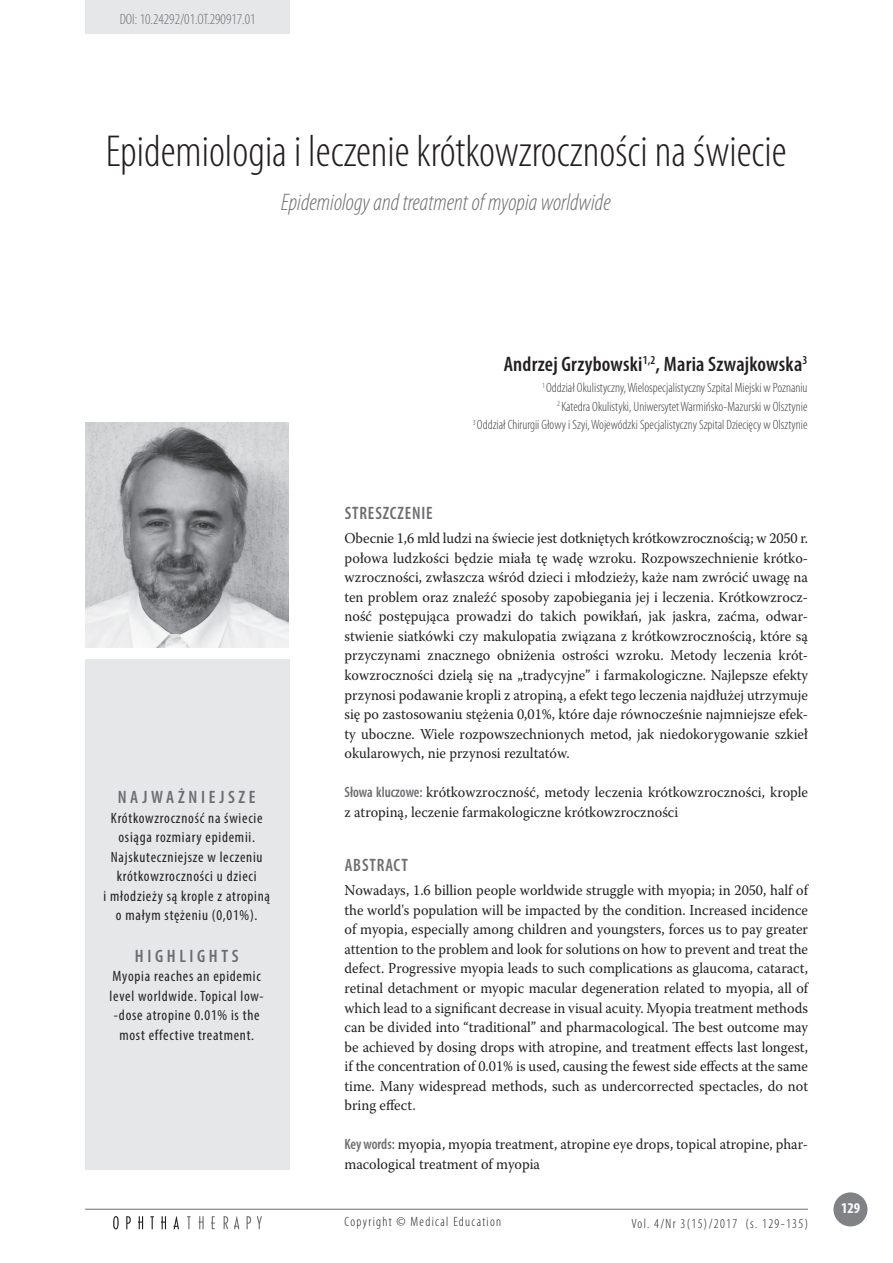
<style>
.page{position:relative;width:893px;height:1263px;background:#fff}
.page>*{position:absolute;margin:0;border:0;box-sizing:border-box;transform-origin:0 0}
.t1{font:300 condensed 45px "Myriad Pro";color:#231f20}
.t2{font:italic 300 condensed 24px "Myriad Pro";color:#6c6d70}
.t3{font:600 condensed 21px "Myriad Pro";letter-spacing:.01em;color:#231f20}
.t4{font:600 condensed 18px "Myriad Pro";letter-spacing:.2em;color:#6c6d70}
.t5{font:600 condensed 18px "Myriad Pro";letter-spacing:.05em;color:#6c6d70;scale:.96 1}
.t6{font:15px/19.5px "Warnock Pro";color:#231f20;text-align:justify;scale:.95 1}
.t7{font:condensed 15px/19.5px "Myriad Pro";letter-spacing:.05em;color:#231f20;text-align:center}
.t8{font:300 condensed 15px "Myriad Pro";color:#6c6d70}
.t9{font:700 condensed 15px "Myriad Pro";color:#fff}
.t10{font:300 condensed 13.5px/18.6px "Myriad Pro";color:#3e3e3f;text-align:right}
.t11{font:300 condensed 13.5px "Myriad Pro";letter-spacing:.1em;color:#231f20}
.s1{font-family:"Myriad Pro";font-weight:600;font-stretch:condensed;color:#6c6d70}
</style>
<div class="page">
<div style="left:833px;top:1192px;width:34px;height:34px;background:#808285;border-radius:50%"></div>
<svg style="left:187px;top:1216px;width:4px;height:13px"></svg>
<svg style="left:198px;top:1216px;width:6px;height:13px"></svg>
<svg style="left:211px;top:1216px;width:4px;height:13px"></svg>
<svg style="left:224px;top:1216px;width:4px;height:13px"></svg>
<svg style="left:234px;top:1216px;width:5px;height:13px"></svg>
<svg style="left:247px;top:1216px;width:4px;height:13px"></svg>
<svg style="left:257px;top:1216px;width:5px;height:13px"></svg>
<svg style="left:113px;top:1216px;width:6px;height:13px"></svg>
<svg style="left:126px;top:1216px;width:5px;height:13px"></svg>
<svg style="left:138px;top:1216px;width:5px;height:13px"></svg>
<svg style="left:150px;top:1216px;width:4px;height:13px"></svg>
<svg style="left:161px;top:1216px;width:5px;height:13px"></svg>
<svg style="left:174px;top:1216px;width:5px;height:13px"></svg>
<hr style="left:85px;top:1209px;width:723px;height:1px;background:#6c6d70">
<div style="left:85px;top:659px;width:204px;height:510px;background:#e6e7e9"></div>
<div style="left:85px;top:0;width:204px;height:34px;background:#e6e7e9"></div>
<img style="left:85px;top:423px;width:204px;height:224px">
<p class="t8" style="left:120px;top:10px;width:137px">DOI: 10.24292/01.OT.290917.01</p>
<h1 class="t1" style="left:106px;top:125px;width:682px">Epidemiologia i leczenie krótkowzroczności na świecie</h1>
<h2 class="t2" style="left:281px;top:188px;width:331px">Epidemiology and treatment of myopia worldwide</h2>
<p class="t4" style="left:118px;top:786px;width:139px">Najważn iejsze</p>
<p class="t7" style="left:103px;top:808px;width:168px">Krótkowzroczność na świecie osiąga rozmiary epidemii.<br>Najskuteczniejsze w leczeniu krótkowzroczności u dzieci<br>i młodzieży są krople z atropiną o małym stężeniu (0,01%).</p>
<p class="t4" style="left:135px;top:944px;width:105px">High ligh ts</p>
<p class="t7" style="left:110px;top:966px;width:156px">Myopia reaches an epidemic level worldwide. Topical low--dose atropine 0.01% is the most effective treatment.</p>
<h3 class="t3" style="left:504px;top:351px;width:305px">Andrzej Grzybowski<sup>1,2</sup>, Maria Szwajkowska<sup>3</sup></h3>
<p class="t10" style="left:473px;top:378px;width:336px"><sup>1</sup> Oddział Okulistyczny, Wielospecjalistyczny Szpital Miejski w Poznaniu<br><sup>2</sup> Katedra Okulistyki, Uniwersytet Warmińsko-Mazurski w Olsztynie<br><sup>3</sup> Oddział Chirurgii Głowy i Szyi, Wojewódzki Specjalistyczny Szpital Dziecięcy w Olsztynie</p>
<p class="t5" style="left:345px;top:502px;width:93px">Streszczenie</p>
<p class="t6" style="left:344px;top:528px;width:489px">Obecnie 1,6 mld ludzi na świecie jest dotkniętych krótkowzrocznością; w 2050 r. połowa ludzkości będzie miała tę wadę wzroku. Rozpowszechnienie krótko&shy;wzroczności, zwłaszcza wśród dzieci i młodzieży, każe nam zwrócić uwagę na ten problem oraz znaleźć sposoby zapobiegania jej i leczenia. Krótkowzrocz&shy;ność postępująca prowadzi do takich powikłań, jak jaskra, zaćma, odwar&shy;stwienie siatkówki czy makulopatia związana z krótkowzrocznością, które są przyczynami znacznego obniżenia ostrości wzroku. Metody leczenia krót&shy;kowzroczności dzielą się na „tradycyjne” i farmakologiczne. Najlepsze efekty przynosi podawanie kropli z atropiną, a efekt tego leczenia najdłużej utrzymuje się po zastosowaniu stężenia 0,01%, które daje równocześnie najmniejsze efek&shy;ty uboczne. Wiele rozpowszechnionych metod, jak niedokorygowanie szkieł okularowych, nie przynosi rezultatów.</p>
<p class="t6" style="left:344px;top:782px;width:489px"><span class="s1">Słowa kluczowe:</span> krótkowzroczność, metody leczenia krótkowzroczności, krople z atropiną, leczenie farmakologiczne krótkowzroczności</p>
<p class="t5" style="left:345px;top:854px;width:67px">Abstract</p>
<p class="t6" style="left:344px;top:880px;width:489px">Nowadays, 1.6 billion people worldwide struggle with myopia; in 2050, half of the world's population will be impacted by the condition. Increased incidence of myopia, especially among children and youngsters, forces us to pay greater attention to the problem and look for solutions on how to prevent and treat the defect. Progressive myopia leads to such complications as glaucoma, cataract, retinal detachment or myopic macular degeneration related to myopia, all of which lead to a significant decrease in visual acuity. Myopia treatment methods can be divided into “traditional” and pharmacological. The best outcome may be achieved by dosing drops with atropine, and treatment effects last longest, if the concentration of 0.01% is used, causing the fewest side effects at the same time. Many widespread methods, such as undercorrected spectacles, do not bring effect.</p>
<p class="t6" style="left:344px;top:1134px;width:489px"><span class="s1">Key words:</span> myopia, myopia treatment, atropine eye drops, topical atropine, phar&shy;macological treatment of myopia</p>
<p class="t11" style="left:345px;top:1214px;width:158px">Copyright © Medical Education</p>
<p class="t11" style="left:631px;top:1215px;width:178px">Vol. 4/Nr 3(15)/2017 (s. 129-135)</p>
<p class="t9" style="left:841px;top:1199px;width:21px">129</p>
</div>
